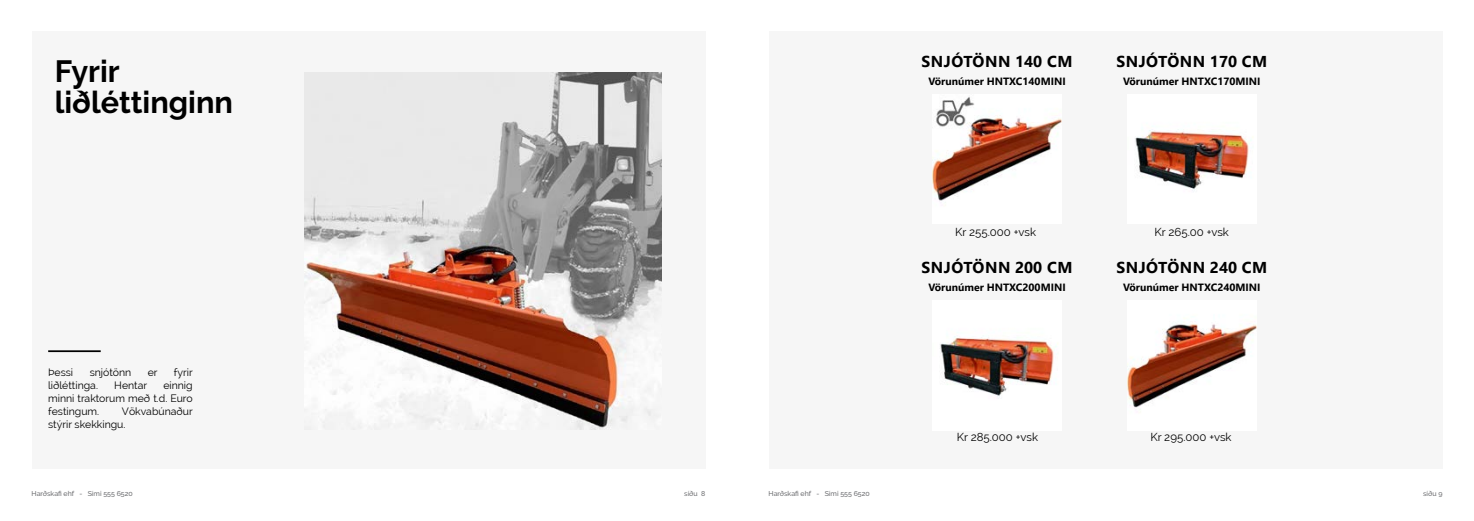
<style>
.page{position:relative;width:1474px;height:521px;background:#fff}
.page>*{position:absolute;margin:0;border:0;box-sizing:border-box;transform-origin:0 0}
.t1{font:700 30.62px "Raleway";color:#000}
.t2{font:700 15.75px "Segoe UI";letter-spacing:.035em;color:#000}
.t3{font:11.38px "Raleway";color:#000}
.t4{font:10.5px/13.1px "Raleway";color:#000;text-align:justify}
.t5{font:700 10.5px "Segoe UI";color:#000}
.t6{font:500 7px "Raleway";color:#6d6e71}
</style>
<div class="page">
<div style="left:768px;top:32px;width:674px;height:437px;background:#f6f6f6"></div>
<div style="left:32px;top:32px;width:673px;height:437px;background:#f6f6f6"></div>
<img style="left:304px;top:73px;width:358px;height:357px">
<img style="left:932px;top:97px;width:129px;height:104px">
<img style="left:940px;top:338px;width:114px;height:58px">
<img style="left:1135px;top:131px;width:114px;height:58px">
<img style="left:1127px;top:324px;width:129px;height:84px">
<hr style="left:48px;top:350px;width:53px;height:2px;background:#000">
<h1 class="t1" style="left:55px;top:53px;width:67px">Fyrir</h1>
<h1 class="t1" style="left:55px;top:85px;width:180px">liðléttinginn</h1>
<p class="t4" style="left:48px;top:365px;width:27px">Þessi</p>
<p class="t4" style="left:90px;top:365px;width:43px">snjótönn</p>
<p class="t4" style="left:148px;top:365px;width:11px">er</p>
<p class="t4" style="left:174px;top:365px;width:20px">fyrir</p>
<p class="t4" style="left:48px;top:378px;width:51px">liðléttinga.</p>
<p class="t4" style="left:114px;top:378px;width:34px">Hentar</p>
<p class="t4" style="left:48px;top:378px;width:146px;text-indent:115px">einnig minni traktorum með t.d. Euro festingum.</p>
<p class="t4" style="left:48px;top:405px;width:146px;text-indent:74px">Vökvabúnaður stýrir skekkingu.</p>
<h2 class="t2" style="left:921px;top:47px;width:152px">SNJÓTÖNN 140 CM</h2>
<p class="t5" style="left:928px;top:71px;width:139px">Vörunúmer HNTXC140MINI</p>
<h2 class="t2" style="left:1116px;top:47px;width:152px">SNJÓTÖNN 170 CM</h2>
<p class="t5" style="left:1123px;top:71px;width:139px">Vörunúmer HNTXC170MINI</p>
<p class="t3" style="left:955px;top:225px;width:82px">Kr 255.000 +vsk</p>
<h2 class="t2" style="left:921px;top:252px;width:152px">SNJÓTÖNN 200 CM</h2>
<p class="t5" style="left:928px;top:277px;width:139px">Vörunúmer HNTXC200MINI</p>
<p class="t3" style="left:1154px;top:225px;width:76px">Kr 265.00 +vsk</p>
<h2 class="t2" style="left:1116px;top:252px;width:152px">SNJÓTÖNN 240 CM</h2>
<p class="t5" style="left:1123px;top:277px;width:139px">Vörunúmer HNTXC240MINI</p>
<p class="t3" style="left:956px;top:431px;width:83px">Kr 285.000 +vsk</p>
<p class="t3" style="left:1150px;top:431px;width:83px">Kr 295.000 +vsk</p>
<p class="t6" style="left:32px;top:489px;width:103px">Harðskafi ehf - Sími 555 6520</p>
<p class="t6" style="left:684px;top:489px;width:23px">síðu 8</p>
<p class="t6" style="left:768px;top:489px;width:103px">Harðskafi ehf - Sími 555 6520</p>
<p class="t6" style="left:1422px;top:489px;width:21px">síðu 9</p>
</div>
